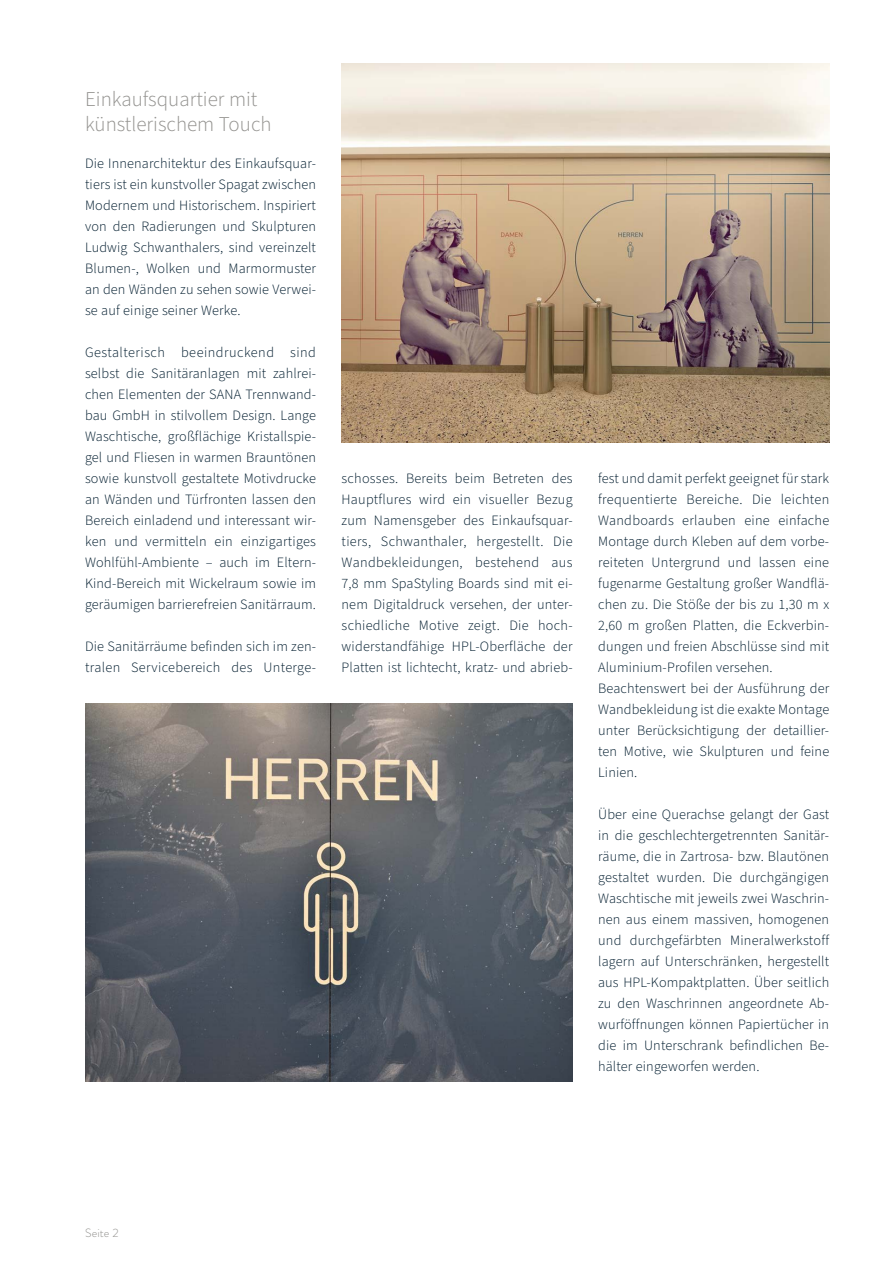
<style>
.page{position:relative;width:893px;height:1263px;background:#fff}
.page>*{position:absolute;margin:0;border:0;box-sizing:border-box;transform-origin:0 0}
.t1{font:300 21px/25.5px "Source Sans 3";color:#93928f}
.Fliesstext{font:300 14.25px/21px "Source Sans 3";letter-spacing:.01em;color:#001c2e;text-align:justify}
.t2{font:300 12px "Brandon Grotesque";letter-spacing:.01em;color:#93928f}
</style>
<div class="page">
<img style="left:342px;top:64px;width:487px;height:378px">
<img style="left:85px;top:703px;width:488px;height:379px">
<p class="t1" style="left:85px;top:86px;width:188px">Einkaufsquartier mit künstlerischem Touch</p>
<p class="Fliesstext" style="left:85px;top:153px;width:233px">Die Innenarchitektur des Einkaufsquar&shy;tiers ist ein kunstvoller Spagat zwischen Modernem und Historischem. Inspiriert von den Radierungen und Skulpturen Ludwig Schwanthalers, sind vereinzelt Blumen-, Wolken und Marmormuster an den Wänden zu sehen sowie Verwei&shy;se auf einige seiner Werke.</p>
<p class="Fliesstext" style="left:85px;top:342px;width:233px">Gestalterisch beeindruckend sind selbst die Sanitäranlagen mit zahlrei&shy;chen Elementen der SANA Trennwand&shy;bau GmbH in stilvollem Design. Lange Waschtische, großflächige Kristallspie&shy;gel und Fliesen in warmen Brauntönen sowie kunstvoll gestaltete Motivdrucke an Wänden und Türfronten lassen den Bereich einladend und interessant wir&shy;ken und vermitteln ein einzigartiges Wohlfühl-Ambiente – auch im Eltern-Kind-Bereich mit Wickelraum sowie im geräumigen barrierefreien Sanitärraum.</p>
<p class="Fliesstext" style="left:85px;top:636px;width:233px">Die Sanitärräume befinden sich im zen&shy;tralen Servicebereich des Unterge-</p>
<p class="Fliesstext" style="left:342px;top:468px;width:233px">schosses. Bereits beim Betreten des Hauptflures wird ein visueller Bezug zum Namensgeber des Einkaufsquar&shy;tiers, Schwanthaler, hergestellt. Die Wandbekleidungen, bestehend aus 7,8 mm SpaStyling Boards sind mit ei&shy;nem Digitaldruck versehen, der unter&shy;schiedliche Motive zeigt. Die hoch&shy;widerstandfähige HPL-Oberfläche der Platten ist lichtecht, kratz- und abrieb-</p>
<p class="Fliesstext" style="left:598px;top:468px;width:233px">fest und damit perfekt geeignet für stark frequentierte Bereiche. Die leichten Wandboards erlauben eine einfache Montage durch Kleben auf dem vorbe&shy;reiteten Untergrund und lassen eine fugenarme Gestaltung großer Wandflä&shy;chen zu. Die Stöße der bis zu 1,30 m x 2,60 m großen Platten, die Eckverbin&shy;dungen und freien Abschlüsse sind mit Aluminium-Profilen versehen.</p>
<p class="Fliesstext" style="left:598px;top:678px;width:233px">Beachtenswert bei der Ausführung der Wandbekleidung ist die exakte Montage unter Berücksichtigung der detaillier&shy;ten Motive, wie Skulpturen und feine Linien.</p>
<p class="Fliesstext" style="left:598px;top:804px;width:233px">Über eine Querachse gelangt der Gast in die geschlechtergetrennten Sanitär&shy;räume, die in Zartrosa- bzw. Blautönen gestaltet wurden. Die durchgängigen Waschtische mit jeweils zwei Waschrin&shy;nen aus einem massiven, homogenen und durchgefärbten Mineralwerkstoff lagern auf Unterschränken, hergestellt aus HPL-Kompaktplatten. Über seitlich zu den Waschrinnen angeordnete Ab&shy;wurföffnungen können Papiertücher in die im Unterschrank befindlichen Be&shy;hälter eingeworfen werden.</p>
<p class="t2" style="left:85px;top:1225px;width:35px">Seite 2</p>
</div>
